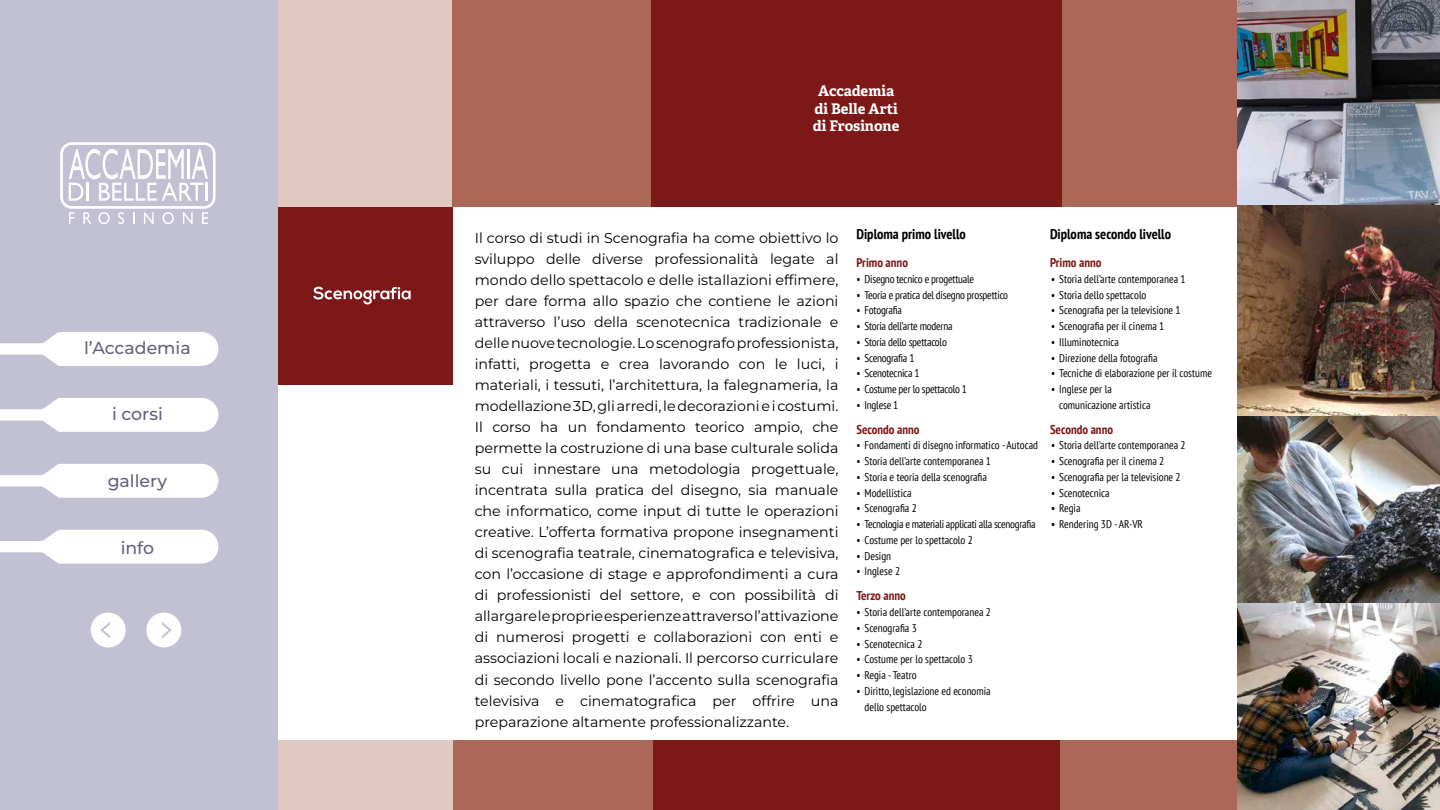
<style>
.page{position:relative;width:1440px;height:810px;background:#fff}
.page>*{position:absolute;margin:0;border:0;box-sizing:border-box;transform-origin:0 0}
.t1{font:100 17.25px "Montserrat";color:#63627c}
.t2{font:700 14.62px/17.5px "Adelle";color:#fff;text-align:center}
.t3{font:14.25px/21.1px "Montserrat";color:#000;text-align:justify}
.t4{font:700 condensed 14.25px "PT Sans";color:#000}
.t5{font:700 condensed 12.75px "PT Sans";color:#7d1818}
.t6{font:condensed 11.25px/15.8px "PT Sans";color:#000}
.t7{font:condensed 11.25px "PT Sans";letter-spacing:-.02em;color:#000}
.t8{font:condensed 11.25px "PT Sans";letter-spacing:-.025em;color:#000}
</style>
<div class="page">
<div style="left:270px;top:206px;width:182px;height:178px;background:#7d1818"></div>
<svg style="left:313px;top:287px;width:98px;height:17px"></svg>
<div style="left:453px;top:0;width:199px;height:206px;background:#ab6758"></div>
<div style="left:651px;top:0;width:205px;height:206px;background:#7d1818"></div>
<div style="left:271px;top:0;width:181px;height:206px;background:#e1c8c1"></div>
<div style="left:652px;top:740px;width:205px;height:70px;background:#7d1818"></div>
<div style="left:453px;top:740px;width:199px;height:70px;background:#ab6758"></div>
<div style="left:272px;top:740px;width:181px;height:70px;background:#e1c8c1"></div>
<div style="left:1061px;top:0;width:199px;height:206px;background:#ab6758"></div>
<div style="left:856px;top:0;width:206px;height:206px;background:#7d1818"></div>
<div style="left:856px;top:740px;width:205px;height:70px;background:#7d1818"></div>
<div style="left:1060px;top:740px;width:199px;height:70px;background:#ab6758"></div>
<img style="left:1238px;top:0;width:202px;height:411px">
<img style="left:1238px;top:411px;width:202px;height:399px">
<div style="left:0;top:0;width:278px;height:810px;background:#c2c1d3"></div>
<div style="left:146px;top:613px;width:35px;height:34px;background:#fff;border-radius:50%"></div>
<div style="left:91px;top:613px;width:35px;height:34px;background:#fff;border-radius:50%"></div>
<svg style="left:60px;top:142px;width:156px;height:82px"></svg>
<svg style="left:100px;top:622px;width:10px;height:17px"></svg>
<svg style="left:162px;top:622px;width:10px;height:17px"></svg>
<svg style="left:0;top:332px;width:218px;height:34px"></svg>
<svg style="left:0;top:398px;width:218px;height:34px"></svg>
<svg style="left:0;top:464px;width:218px;height:34px"></svg>
<svg style="left:0;top:530px;width:218px;height:34px"></svg>
<p class="t1" style="left:84px;top:336px;width:108px">l’Accademia</p>
<p class="t1" style="left:112px;top:403px;width:52px">i corsi</p>
<p class="t1" style="left:108px;top:470px;width:61px">gallery</p>
<p class="t1" style="left:121px;top:536px;width:35px">info</p>
<p class="t2" style="left:813px;top:82px;width:88px">Accademia di Belle Arti di Frosinone</p>
<p class="t3" style="left:475px;top:227px;width:365px">Il corso di studi in Scenografia ha come obiettivo lo sviluppo delle diverse professionalità legate al mondo dello spettacolo e delle istallazioni effimere, per dare forma allo spazio che contiene le azioni attraverso l’uso della scenotecnica tradizionale e delle nuove tecnologie. Lo scenografo professionista, infatti, progetta e crea lavorando con le luci, i materiali, i tessuti, l’architettura, la falegnameria, la modellazione 3D, gli arredi, le decorazioni e i costumi.<br>Il corso ha un fondamento teorico ampio, che permette la costruzione di una base culturale solida su cui innestare una metodologia progettuale, incentrata sulla pratica del disegno, sia manuale che informatico, come input di tutte le operazioni creative. L’offerta formativa propone insegnamenti di scenografia teatrale, cinematografica e televisiva, con l’occasione di stage e approfondimenti a cura di professionisti del settore, e con possibilità di allargare le proprie esperienze attraverso l’attivazione di numerosi progetti e collaborazioni con enti e associazioni locali e nazionali. Il percorso curriculare di secondo livello pone l’accento sulla scenografia televisiva e cinematografica per offrire una preparazione altamente professionalizzante.</p>
<p class="t4" style="left:856px;top:225px;width:111px">Diploma primo livello</p>
<p class="t5" style="left:856px;top:254px;width:53px">Primo anno</p>
<p class="t7" style="left:856px;top:272px;width:119px">• Disegno tecnico e progettuale</p>
<p class="t7" style="left:856px;top:287px;width:153px">• Teoria e pratica del disegno prospettico</p>
<p class="t7" style="left:856px;top:303px;width:47px">• Fotografia</p>
<p class="t7" style="left:856px;top:319px;width:98px">• Storia dell’arte moderna</p>
<p class="t7" style="left:856px;top:335px;width:92px">• Storia dello spettacolo</p>
<p class="t7" style="left:856px;top:350px;width:59px">• Scenografia 1</p>
<p class="t7" style="left:856px;top:366px;width:65px">• Scenotecnica 1</p>
<p class="t7" style="left:856px;top:382px;width:112px">• Costume per lo spettacolo 1</p>
<p class="t7" style="left:856px;top:398px;width:43px">• Inglese 1</p>
<p class="t5" style="left:856px;top:421px;width:65px">Secondo anno</p>
<p class="t6" style="left:856px;top:437px;width:183px">• Fondamenti di disegno informatico - Autocad</p>
<p class="t6" style="left:856px;top:453px;width:136px">• Storia dell’arte contemporanea 1</p>
<p class="t6" style="left:856px;top:469px;width:132px">• Storia e teoria della scenografia</p>
<p class="t6" style="left:856px;top:485px;width:57px">• Modellistica</p>
<p class="t6" style="left:856px;top:500px;width:62px">• Scenografia 2</p>
<p class="t8" style="left:856px;top:517px;width:181px">• Tecnologia e materiali applicati alla scenografia</p>
<p class="t6" style="left:856px;top:532px;width:118px">• Costume per lo spettacolo 2</p>
<p class="t6" style="left:856px;top:548px;width:36px">• Design</p>
<p class="t6" style="left:856px;top:563px;width:45px">• Inglese 2</p>
<p class="t5" style="left:856px;top:587px;width:51px">Terzo anno</p>
<p class="t6" style="left:856px;top:604px;width:136px">• Storia dell’arte contemporanea 2</p>
<p class="t6" style="left:856px;top:620px;width:62px">• Scenografia 3</p>
<p class="t6" style="left:856px;top:635px;width:68px">• Scenotecnica 2</p>
<p class="t6" style="left:856px;top:651px;width:118px">• Costume per lo spettacolo 3</p>
<p class="t6" style="left:856px;top:667px;width:62px">• Regia - Teatro</p>
<p class="t6" style="left:865px;top:683px;width:128px;text-indent:-8px">• Diritto, legislazione ed economia dello spettacolo</p>
<p class="t4" style="left:1050px;top:225px;width:123px">Diploma secondo livello</p>
<p class="t5" style="left:1050px;top:254px;width:53px">Primo anno</p>
<p class="t6" style="left:1051px;top:271px;width:136px">• Storia dell’arte contemporanea 1</p>
<p class="t6" style="left:1051px;top:286px;width:97px">• Storia dello spettacolo</p>
<p class="t6" style="left:1051px;top:302px;width:131px">• Scenografia per la televisione 1</p>
<p class="t6" style="left:1051px;top:318px;width:115px">• Scenografia per il cinema 1</p>
<p class="t6" style="left:1051px;top:334px;width:69px">• Illuminotecnica</p>
<p class="t6" style="left:1051px;top:349px;width:108px">• Direzione della fotografia</p>
<p class="t6" style="left:1051px;top:365px;width:162px">• Tecniche di elaborazione per il costume</p>
<p class="t6" style="left:1059px;top:381px;width:93px;text-indent:-8px">• Inglese per la comunicazione artistica</p>
<p class="t5" style="left:1050px;top:421px;width:65px">Secondo anno</p>
<p class="t6" style="left:1051px;top:437px;width:136px">• Storia dell’arte contemporanea 2</p>
<p class="t6" style="left:1051px;top:453px;width:115px">• Scenografia per il cinema 2</p>
<p class="t6" style="left:1051px;top:469px;width:131px">• Scenografia per la televisione 2</p>
<p class="t6" style="left:1051px;top:485px;width:60px">• Scenotecnica</p>
<p class="t6" style="left:1051px;top:500px;width:31px">• Regia</p>
<p class="t6" style="left:1051px;top:516px;width:93px">• Rendering 3D - AR-VR</p>
</div>
